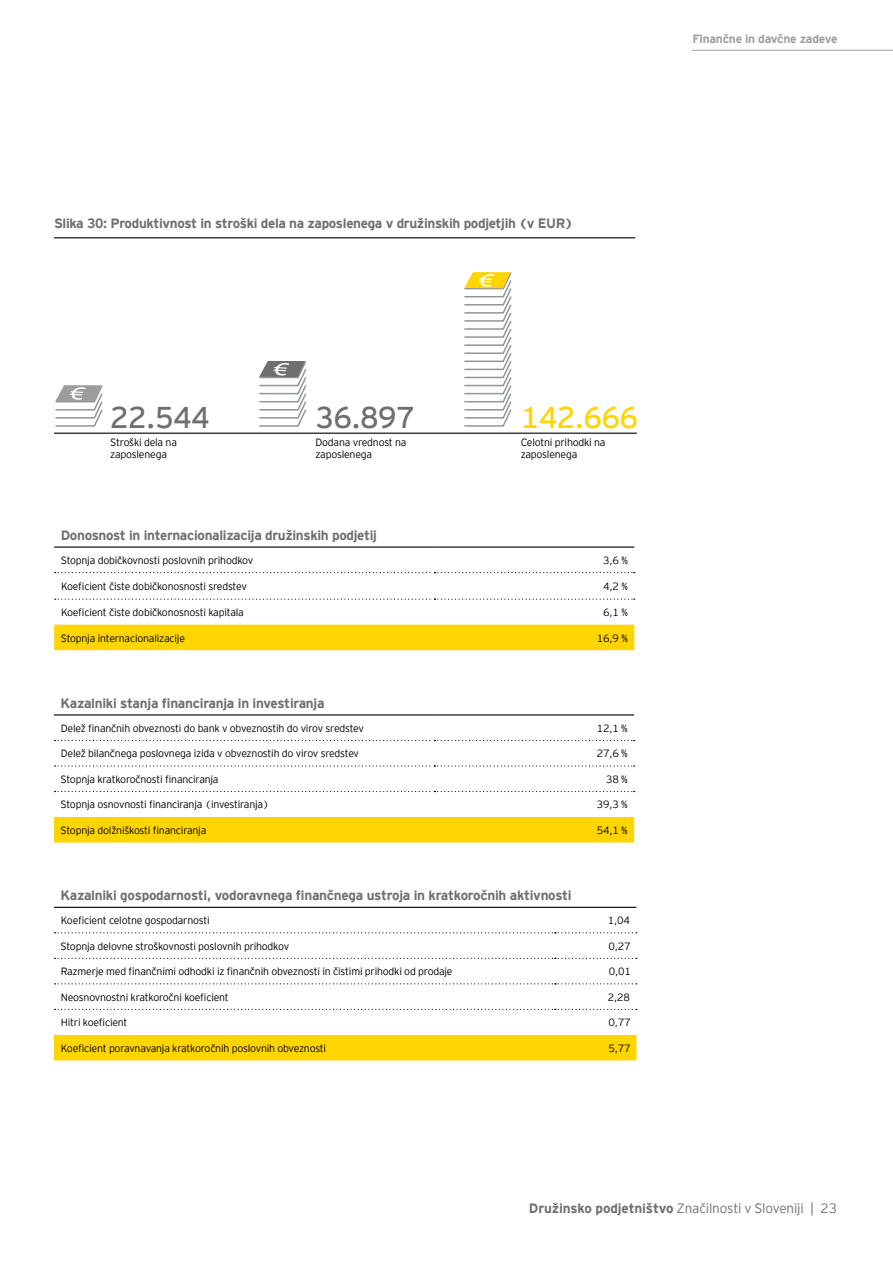
<style>
.page{position:relative;width:893px;height:1263px;background:#fff}
.page>*{position:absolute;margin:0;border:0;box-sizing:border-box;transform-origin:0 0}
.t1{font:30px "EY Interstate";letter-spacing:-.02em;color:#706f6f}
.t2{font:30px "EY Interstate";letter-spacing:-.02em;color:#ffd500}
.t3{font:700 13.5px "EY Interstate";letter-spacing:-.025em;color:#706f6f}
.t4{font:300 13.5px "EY Interstate";letter-spacing:-.015em;color:#706f6f}
.t5{font:700 12px "EY Interstate";letter-spacing:-.02em;color:#9f9f9f}
.t6{font:300 10.5px/12px "EY Interstate";letter-spacing:-.02em;color:#000}
.s1{font-weight:700}
</style>
<div class="page">
<hr style="left:692px;top:50px;width:201px;height:1px;background:#9f9f9f">
<div style="left:54px;top:817px;width:580px;height:25px;background:#ffd500"></div>
<svg style="left:55px;top:791px;width:580px;height:1px"></svg>
<svg style="left:55px;top:765px;width:580px;height:1px"></svg>
<svg style="left:55px;top:740px;width:580px;height:1px"></svg>
<hr style="left:54px;top:714px;width:380px;height:1px;background:#000">
<hr style="left:434px;top:714px;width:200px;height:1px;background:#000">
<div style="left:54px;top:625px;width:580px;height:25px;background:#ffd500"></div>
<hr style="left:54px;top:546px;width:380px;height:2px;background:#000">
<hr style="left:434px;top:546px;width:200px;height:2px;background:#000">
<svg style="left:55px;top:599px;width:580px;height:1px"></svg>
<svg style="left:55px;top:572px;width:580px;height:1px"></svg>
<div style="left:54px;top:1035px;width:582px;height:25px;background:#ffd500"></div>
<svg style="left:55px;top:932px;width:582px;height:1px"></svg>
<svg style="left:55px;top:958px;width:582px;height:1px"></svg>
<svg style="left:55px;top:983px;width:582px;height:1px"></svg>
<svg style="left:55px;top:1009px;width:582px;height:1px"></svg>
<hr style="left:54px;top:907px;width:501px;height:1px;background:#000">
<hr style="left:555px;top:907px;width:81px;height:1px;background:#000">
<hr style="left:54px;top:237px;width:581px;height:1px;background:#000">
<hr style="left:54px;top:433px;width:583px;height:1px;background:#000">
<svg style="left:55px;top:385px;width:48px;height:42px"></svg>
<svg style="left:259px;top:361px;width:48px;height:66px"></svg>
<svg style="left:464px;top:272px;width:48px;height:155px"></svg>
<p class="t3" style="left:54px;top:214px;width:521px">Slika 30: Produktivnost in stroški dela na zaposlenega v družinskih podjetjih (v EUR)</p>
<p class="t5" style="left:692px;top:31px;width:147px">Finančne in davčne zadeve</p>
<h1 class="t1" style="left:110px;top:396px;width:101px">22.544</h1>
<p class="t6" style="left:110px;top:436px;width:68px">Stroški dela na zaposlenega</p>
<h1 class="t1" style="left:315px;top:396px;width:101px">36.897</h1>
<p class="t6" style="left:315px;top:436px;width:93px">Dodana vrednost na zaposlenega</p>
<h1 class="t2" style="left:521px;top:396px;width:119px">142.666</h1>
<p class="t6" style="left:521px;top:436px;width:86px">Celotni prihodki na zaposlenega</p>
<p class="t3" style="left:61px;top:525px;width:318px">Donosnost in internacionalizacija družinskih podjetij</p>
<p class="t6" style="left:61px;top:554px;width:194px">Stopnja dobičkovnosti poslovnih prihodkov</p>
<p class="t6" style="left:603px;top:554px;width:26px">3,6 %</p>
<p class="t6" style="left:61px;top:580px;width:187px">Koeficient čiste dobičkonosnosti sredstev</p>
<p class="t6" style="left:603px;top:580px;width:26px">4,2 %</p>
<p class="t6" style="left:61px;top:606px;width:184px">Koeficient čiste dobičkonosnosti kapitala</p>
<p class="t6" style="left:603px;top:606px;width:26px">6,1 %</p>
<p class="t6" style="left:61px;top:631px;width:126px">Stopnja internacionalizacije</p>
<p class="t6" style="left:597px;top:631px;width:32px">16,9 %</p>
<p class="t3" style="left:61px;top:693px;width:265px">Kazalniki stanja financiranja in investiranja</p>
<p class="t6" style="left:61px;top:722px;width:305px">Delež finančnih obveznosti do bank v obveznostih do virov sredstev</p>
<p class="t6" style="left:597px;top:722px;width:32px">12,1 %</p>
<p class="t6" style="left:61px;top:747px;width:300px">Delež bilančnega poslovnega izida v obveznostih do virov sredstev</p>
<p class="t6" style="left:597px;top:747px;width:32px">27,6 %</p>
<p class="t6" style="left:61px;top:773px;width:160px">Stopnja kratkoročnosti financiranja</p>
<p class="t6" style="left:606px;top:773px;width:23px">38 %</p>
<p class="t6" style="left:61px;top:798px;width:210px">Stopnja osnovnosti financiranja (investiranja)</p>
<p class="t6" style="left:597px;top:798px;width:32px">39,3 %</p>
<p class="t6" style="left:61px;top:824px;width:147px">Stopnja dolžniškosti financiranja</p>
<p class="t6" style="left:597px;top:824px;width:32px">54,1 %</p>
<p class="t3" style="left:61px;top:885px;width:513px">Kazalniki gospodarnosti, vodoravnega finančnega ustroja in kratkoročnih aktivnosti</p>
<p class="t6" style="left:61px;top:914px;width:150px">Koeficient celotne gospodarnosti</p>
<p class="t6" style="left:608px;top:914px;width:24px">1,04</p>
<p class="t6" style="left:61px;top:939px;width:230px">Stopnja delovne stroškovnosti poslovnih prihodkov</p>
<p class="t6" style="left:608px;top:939px;width:24px">0,27</p>
<p class="t6" style="left:61px;top:965px;width:393px">Razmerje med finančnimi odhodki iz finančnih obveznosti in čistimi prihodki od prodaje</p>
<p class="t6" style="left:609px;top:965px;width:24px">0,01</p>
<p class="t6" style="left:61px;top:990px;width:170px">Neosnovnostni kratkoročni koeficient</p>
<p class="t6" style="left:608px;top:990px;width:24px">2,28</p>
<p class="t6" style="left:61px;top:1016px;width:68px">Hitri koeficient</p>
<p class="t6" style="left:608px;top:1016px;width:24px">0,77</p>
<p class="t6" style="left:61px;top:1041px;width:267px">Koeficient poravnavanja kratkoročnih poslovnih obveznosti</p>
<p class="t6" style="left:608px;top:1041px;width:24px">5,77</p>
<p class="t4" style="left:529px;top:1199px;width:310px"><span class="s1">Družinsko podjetništvo</span> Značilnosti v Sloveniji | 23</p>
</div>
